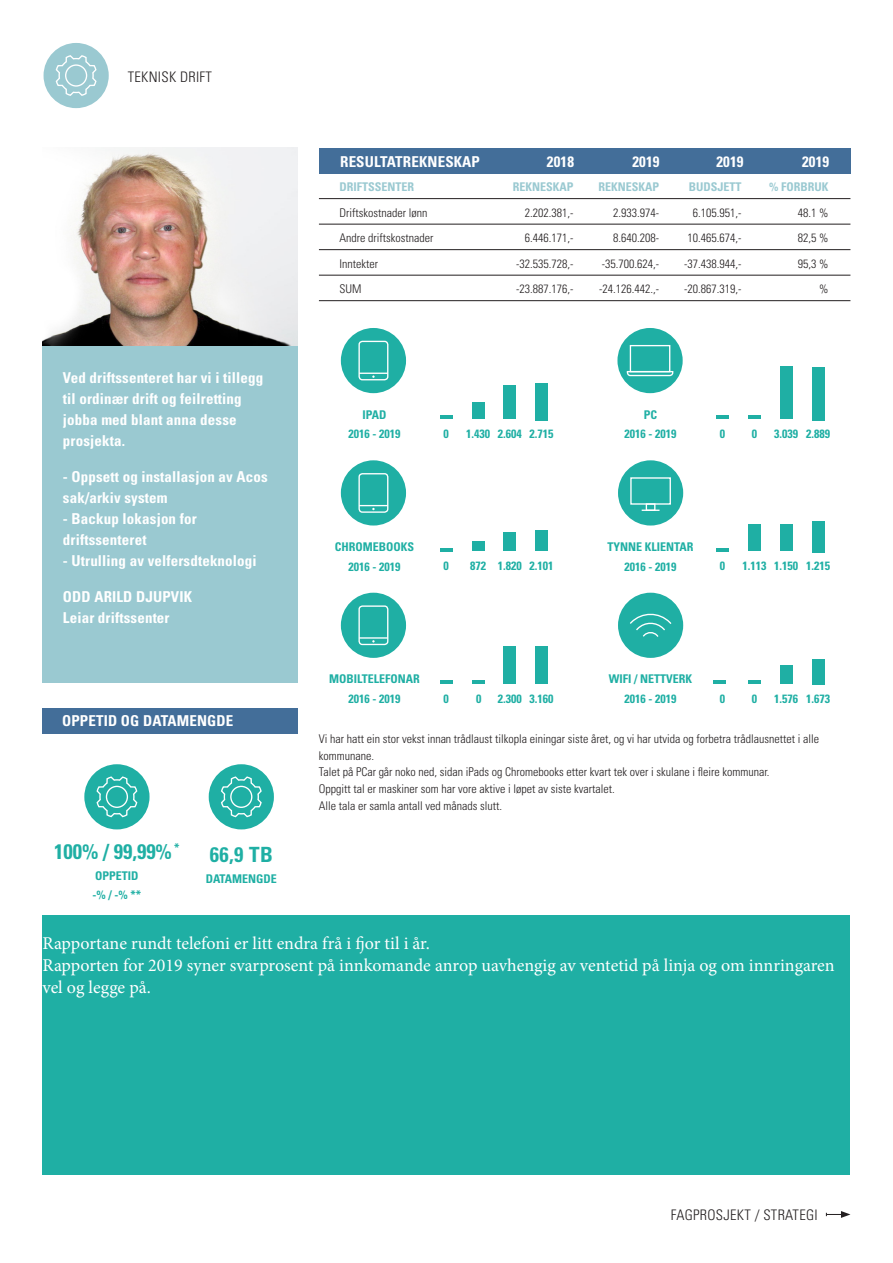
<style>
.page{position:relative;width:893px;height:1263px;background:#fff}
.page>*{position:absolute;margin:0;border:0;box-sizing:border-box;transform-origin:0 0}
.t1{font:700 condensed 21px "Univers";color:#1fafa4}
.t2{font:18px/21.6px "Minion Pro";color:#fff}
.t3{font:700 condensed 15px/21px "Univers";letter-spacing:.01em;color:#fff}
.t4{font:300 condensed 14.55px "Univers";letter-spacing:.02em;color:#231f20}
.t5{font:300 condensed 12px/16.5px "Univers";color:#231f20}
.t6{font:700 condensed 12px "Univers";color:#1fafa4}
.t7{font:700 condensed 12px "Univers";color:#9ac9d1}
</style>
<div class="page">
<div style="left:84px;top:764px;width:66px;height:65px;background:#1fafa4;border-radius:50%"></div>
<svg style="left:96px;top:776px;width:42px;height:42px"></svg>
<div style="left:106px;top:786px;width:22px;height:22px;border:1px solid #fff;border-radius:50%"></div>
<div style="left:43px;top:345px;width:255px;height:338px;background:#9ac9d1"></div>
<div style="left:44px;top:43px;width:65px;height:65px;background:#9ac9d1;border-radius:50%"></div>
<svg style="left:55px;top:55px;width:42px;height:41px"></svg>
<div style="left:65px;top:64px;width:22px;height:23px;border:1px solid #fff;border-radius:50%"></div>
<div style="left:617px;top:328px;width:66px;height:65px;background:#1fafa4;border-radius:50%"></div>
<svg style="left:626px;top:370px;width:48px;height:7px"></svg>
<div style="left:630px;top:345px;width:40px;height:27px;border:1px solid #fff"></div>
<div style="left:341px;top:328px;width:65px;height:65px;background:#1fafa4;border-radius:50%"></div>
<div style="left:358px;top:341px;width:30px;height:39px;border:1px solid #fff;border-radius:3px"></div>
<svg style="left:359px;top:373px;width:29px;height:5px"></svg>
<div style="left:618px;top:460px;width:65px;height:65px;background:#1fafa4;border-radius:50%"></div>
<div style="left:646px;top:503px;width:9px;height:8px;border:1px solid #fff"></div>
<img style="left:43px;top:148px;width:255px;height:197px">
<div style="left:341px;top:460px;width:65px;height:65px;background:#1fafa4;border-radius:50%"></div>
<div style="left:358px;top:473px;width:30px;height:40px;border:1px solid #fff;border-radius:3px"></div>
<svg style="left:359px;top:505px;width:29px;height:5px"></svg>
<div style="left:341px;top:593px;width:65px;height:65px;background:#1fafa4;border-radius:50%"></div>
<div style="left:358px;top:605px;width:30px;height:40px;border:1px solid #fff;border-radius:3px"></div>
<hr style="left:359px;top:637px;width:29px;height:2px;background:#fff">
<svg style="left:440px;top:680px;width:13px;height:3px"></svg>
<svg style="left:472px;top:680px;width:12px;height:3px"></svg>
<div style="left:503px;top:646px;width:13px;height:37px;background:#1fafa4"></div>
<div style="left:618px;top:593px;width:65px;height:65px;background:#1fafa4;border-radius:50%"></div>
<svg style="left:440px;top:548px;width:13px;height:3px"></svg>
<div style="left:472px;top:542px;width:12px;height:9px;background:#1fafa4"></div>
<div style="left:503px;top:532px;width:13px;height:19px;background:#1fafa4"></div>
<svg style="left:440px;top:416px;width:13px;height:3px"></svg>
<div style="left:472px;top:402px;width:12px;height:17px;background:#1fafa4"></div>
<div style="left:503px;top:385px;width:13px;height:34px;background:#1fafa4"></div>
<div style="left:780px;top:665px;width:13px;height:18px;background:#1fafa4"></div>
<svg style="left:716px;top:548px;width:13px;height:3px"></svg>
<div style="left:748px;top:525px;width:13px;height:26px;background:#1fafa4"></div>
<div style="left:780px;top:525px;width:13px;height:26px;background:#1fafa4"></div>
<svg style="left:716px;top:416px;width:13px;height:3px"></svg>
<div style="left:780px;top:367px;width:13px;height:52px;background:#1fafa4"></div>
<svg style="left:630px;top:613px;width:42px;height:24px"></svg>
<svg style="left:748px;top:680px;width:13px;height:3px"></svg>
<svg style="left:713px;top:680px;width:13px;height:3px"></svg>
<div style="left:209px;top:764px;width:65px;height:65px;background:#1fafa4;border-radius:50%"></div>
<svg style="left:221px;top:776px;width:41px;height:42px"></svg>
<div style="left:230px;top:786px;width:22px;height:22px;border:1px solid #fff;border-radius:50%"></div>
<div style="left:43px;top:915px;width:807px;height:260px;background:#1fafa4"></div>
<div style="left:535px;top:646px;width:13px;height:37px;background:#1fafa4"></div>
<div style="left:535px;top:530px;width:13px;height:21px;background:#1fafa4"></div>
<div style="left:812px;top:521px;width:12px;height:32px;background:#1fafa4"></div>
<div style="left:812px;top:367px;width:12px;height:53px;background:#1fafa4"></div>
<div style="left:812px;top:660px;width:12px;height:25px;background:#1fafa4"></div>
<div style="left:535px;top:383px;width:13px;height:37px;background:#1fafa4"></div>
<svg style="left:748px;top:416px;width:13px;height:3px"></svg>
<hr style="left:319px;top:198px;width:531px;height:1px;background:#231f20">
<hr style="left:319px;top:224px;width:531px;height:1px;background:#231f20">
<hr style="left:319px;top:249px;width:531px;height:1px;background:#231f20">
<hr style="left:319px;top:275px;width:531px;height:1px;background:#231f20">
<hr style="left:319px;top:300px;width:531px;height:1px;background:#231f20">
<div style="left:319px;top:148px;width:531px;height:25px;background:#436e99"></div>
<div style="left:43px;top:708px;width:255px;height:25px;background:#436e99"></div>
<svg style="left:826px;top:1211px;width:24px;height:7px"></svg>
<p class="t4" style="left:128px;top:68px;width:86px">TEKNISK DRIFT</p>
<p class="t3" style="left:63px;top:367px;width:202px">Ved driftssenteret har vi i tillegg til ordinær drift og feilretting jobba med blant anna desse prosjekta.</p>
<p class="t3" style="left:63px;top:466px;width:206px">- Oppsett og installasjon av Acos sak/arkiv system</p>
<p class="t3" style="left:63px;top:508px;width:135px">- Backup lokasjon for driftssenteret</p>
<p class="t3" style="left:63px;top:550px;width:195px">- Utrulling av velfersdteknologi</p>
<p class="t3" style="left:63px;top:586px;width:131px">ODD ARILD DJUPVIK</p>
<p class="t3" style="left:63px;top:607px;width:108px">Leiar driftssenter</p>
<p class="t3" style="left:62px;top:710px;width:173px">OPPETID OG DATAMENGDE</p>
<p class="t1" style="left:54px;top:838px;width:127px">100% / 99,99% <sup>*</sup></p>
<p class="t6" style="left:95px;top:868px;width:45px">OPPETID</p>
<p class="t6" style="left:93px;top:888px;width:50px">-% / -% **</p>
<p class="t1" style="left:210px;top:842px;width:65px">66,9 TB</p>
<p class="t6" style="left:206px;top:871px;width:73px">DATAMENGDE</p>
<p class="t3" style="left:340px;top:151px;width:141px">RESULTATREKNESKAP</p>
<p class="t3" style="left:547px;top:151px;width:29px">2018</p>
<p class="t3" style="left:632px;top:151px;width:29px">2019</p>
<p class="t3" style="left:716px;top:151px;width:29px">2019</p>
<p class="t3" style="left:802px;top:151px;width:29px">2019</p>
<p class="t7" style="left:340px;top:179px;width:76px">DRIFTSSENTER</p>
<p class="t7" style="left:513px;top:179px;width:62px">REKNESKAP</p>
<p class="t7" style="left:598px;top:179px;width:62px">REKNESKAP</p>
<p class="t7" style="left:689px;top:179px;width:54px">BUDSJETT</p>
<p class="t7" style="left:769px;top:179px;width:61px">% FORBRUK</p>
<p class="t5" style="left:340px;top:204px;width:89px">Driftskostnader lønn</p>
<p class="t5" style="left:525px;top:204px;width:50px">2.202.381,-</p>
<p class="t5" style="left:613px;top:204px;width:47px">2.933.974-</p>
<p class="t5" style="left:693px;top:204px;width:50px">6.105.951,-</p>
<p class="t5" style="left:798px;top:204px;width:32px">48.1 %</p>
<p class="t5" style="left:340px;top:230px;width:95px">Andre driftskostnader</p>
<p class="t5" style="left:525px;top:230px;width:50px">6.446.171,-</p>
<p class="t5" style="left:613px;top:230px;width:47px">8.640.208-</p>
<p class="t5" style="left:688px;top:230px;width:55px">10.465.674,-</p>
<p class="t5" style="left:798px;top:230px;width:32px">82,5 %</p>
<p class="t5" style="left:340px;top:255px;width:40px">Inntekter</p>
<p class="t5" style="left:516px;top:255px;width:59px">-32.535.728,-</p>
<p class="t5" style="left:602px;top:255px;width:59px">-35.700.624,-</p>
<p class="t5" style="left:684px;top:255px;width:59px">-37.438.944,-</p>
<p class="t5" style="left:798px;top:255px;width:32px">95,3 %</p>
<p class="t5" style="left:340px;top:281px;width:24px">SUM</p>
<p class="t5" style="left:516px;top:281px;width:59px">-23.887.176,-</p>
<p class="t5" style="left:599px;top:281px;width:61px">-24.126.442.,-</p>
<p class="t5" style="left:684px;top:281px;width:59px">-20.867.319,-</p>
<p class="t5" style="left:819px;top:281px;width:11px">%</p>
<p class="t6" style="left:362px;top:407px;width:26px">IPAD</p>
<p class="t6" style="left:349px;top:426px;width:53px">2016 - 2019</p>
<p class="t6" style="left:444px;top:427px;width:7px">0</p>
<p class="t6" style="left:466px;top:427px;width:25px">1.430</p>
<p class="t6" style="left:498px;top:427px;width:25px">2.604</p>
<p class="t6" style="left:530px;top:427px;width:25px">2.715</p>
<p class="t6" style="left:644px;top:407px;width:15px">PC</p>
<p class="t6" style="left:625px;top:426px;width:53px">2016 - 2019</p>
<p class="t6" style="left:720px;top:427px;width:7px">0</p>
<p class="t6" style="left:752px;top:427px;width:7px">0</p>
<p class="t6" style="left:774px;top:427px;width:25px">3.039</p>
<p class="t6" style="left:806px;top:427px;width:25px">2.889</p>
<p class="t6" style="left:335px;top:539px;width:81px">CHROMEBOOKS</p>
<p class="t6" style="left:349px;top:559px;width:53px">2016 - 2019</p>
<p class="t6" style="left:444px;top:559px;width:7px">0</p>
<p class="t6" style="left:470px;top:559px;width:17px">872</p>
<p class="t6" style="left:498px;top:559px;width:25px">1.820</p>
<p class="t6" style="left:530px;top:559px;width:25px">2.101</p>
<p class="t6" style="left:608px;top:539px;width:87px">TYNNE KLIENTAR</p>
<p class="t6" style="left:625px;top:559px;width:53px">2016 - 2019</p>
<p class="t6" style="left:720px;top:559px;width:7px">0</p>
<p class="t6" style="left:742px;top:559px;width:25px">1.113</p>
<p class="t6" style="left:774px;top:559px;width:25px">1.150</p>
<p class="t6" style="left:806px;top:559px;width:25px">1.215</p>
<p class="t6" style="left:329px;top:672px;width:92px">MOBILTELEFONAR</p>
<p class="t6" style="left:349px;top:691px;width:53px">2016 - 2019</p>
<p class="t6" style="left:444px;top:691px;width:7px">0</p>
<p class="t6" style="left:498px;top:691px;width:25px">2.300</p>
<p class="t6" style="left:476px;top:691px;width:7px">0</p>
<p class="t6" style="left:530px;top:691px;width:25px">3.160</p>
<p class="t6" style="left:609px;top:672px;width:85px">WIFI / NETTVERK</p>
<p class="t6" style="left:625px;top:691px;width:53px">2016 - 2019</p>
<p class="t6" style="left:720px;top:691px;width:7px">0</p>
<p class="t6" style="left:752px;top:691px;width:7px">0</p>
<p class="t6" style="left:774px;top:691px;width:25px">1.576</p>
<p class="t6" style="left:806px;top:691px;width:25px">1.673</p>
<p class="t5" style="left:319px;top:731px;width:502px">Vi har hatt ein stor vekst innan trådlaust tilkopla einingar siste året, og vi har utvida og forbetra trådlausnettet i alle kommunane.</p>
<p class="t5" style="left:319px;top:764px;width:452px">Talet på PCar går noko ned, sidan iPads og Chromebooks etter kvart tek over i skulane i fleire kommunar.</p>
<p class="t5" style="left:319px;top:780px;width:297px">Oppgitt tal er maskiner som har vore aktive i løpet av siste kvartalet.</p>
<p class="t5" style="left:319px;top:797px;width:185px">Alle tala er samla antall ved månads slutt.</p>
<p class="t2" style="left:43px;top:933px;width:389px">Rapportane rundt telefoni er litt endra frå i fjor til i år.</p>
<p class="t2" style="left:43px;top:954px;width:794px">Rapporten for 2019 syner svarprosent på innkomande anrop uavhengig av ventetid på linja og om innringaren vel og legge på.</p>
<p class="t4" style="left:671px;top:1206px;width:149px">FAGPROSJEKT / STRATEGI</p>
</div>
